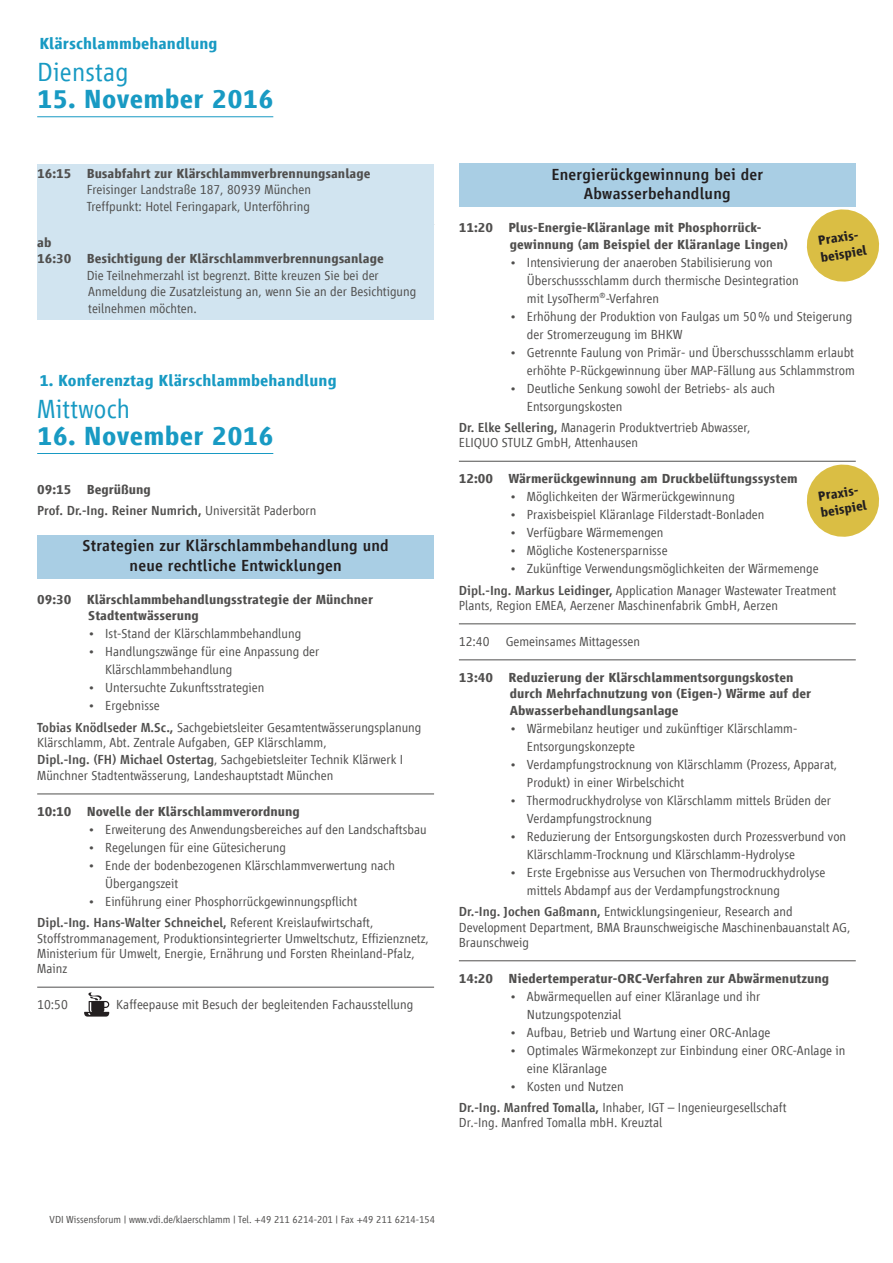
<style>
.page{position:relative;width:893px;height:1263px;background:#fff}
.page>*{position:absolute;margin:0;border:0;box-sizing:border-box;transform-origin:0 0}
.t1{font:700 27px "Vialog LT";letter-spacing:.01em;color:#189ac3}
.t2{font:300 27px "Vialog LT";letter-spacing:.01em;color:#189ac3}
.t3{font:500 16.5px/19.5px "Vialog LT";letter-spacing:.015em;color:#231f20;text-align:center}
.t4{font:700 16.5px "Vialog LT";letter-spacing:.005em;color:#189ac3}
.t5{font:300 13.5px/18px "Vialog LT";color:#504f4e}
.t6{font:700 13.5px/16.5px "Vialog LT";color:#504f4e}
.t7{font:500 13.5px/21.3px "Vialog LT";color:#504f4e}
.t8{font:700 13.5px/16.5px "Vialog LT";color:#231f20}
.t9{font:300 10.5px "Vialog LT";color:#504f4e}
.s1{font-weight:700}
.s2{font-weight:300}
.s3{font-weight:500}
</style>
<div class="page">
<div style="left:37px;top:164px;width:397px;height:20px;background:#d1e4f0"></div>
<div style="left:37px;top:180px;width:397px;height:21px;background:#d1e4f0"></div>
<div style="left:37px;top:197px;width:397px;height:20px;background:#d1e4f0"></div>
<div style="left:37px;top:216px;width:397px;height:21px;background:#d1e4f0"></div>
<div style="left:37px;top:233px;width:397px;height:20px;background:#d1e4f0"></div>
<div style="left:37px;top:249px;width:397px;height:21px;background:#d1e4f0"></div>
<div style="left:37px;top:266px;width:397px;height:53px;background:#d1e4f0"></div>
<div style="left:37px;top:535px;width:397px;height:43px;background:#a9cee4"></div>
<hr style="left:37px;top:793px;width:397px;height:1px;background:#504f4e">
<hr style="left:37px;top:987px;width:397px;height:1px;background:#504f4e">
<hr style="left:37px;top:453px;width:236px;height:1px;background:#189ac3">
<svg style="left:84px;top:992px;width:26px;height:25px"></svg>
<div style="left:459px;top:164px;width:397px;height:43px;background:#a9cee4"></div>
<hr style="left:459px;top:461px;width:397px;height:1px;background:#504f4e">
<hr style="left:459px;top:623px;width:397px;height:1px;background:#504f4e">
<hr style="left:459px;top:659px;width:397px;height:1px;background:#504f4e">
<hr style="left:459px;top:960px;width:397px;height:1px;background:#504f4e">
<svg style="left:806px;top:209px;width:74px;height:73px"></svg>
<svg style="left:806px;top:464px;width:73px;height:73px"></svg>
<hr style="left:37px;top:116px;width:236px;height:1px;background:#189ac3">
<p class="t4" style="left:39px;top:34px;width:180px">Klärschlammbehandlung</p>
<h1 class="t2" style="left:37px;top:57px;width:93px">Dienstag</h1>
<h1 class="t1" style="left:37px;top:84px;width:238px">15. November 2016</h1>
<p class="t6" style="left:37px;top:165px;width:335px">16:15 Busabfahrt zur Klärschlammverbrennungsanlage</p>
<p class="t5" style="left:87px;top:181px;width:226px;line-height:16.5px">Freisinger Landstraße 187, 80939 München<br>Treffpunkt: Hotel Feringapark, Unterföhring</p>
<p class="t6" style="left:37px;top:234px;width:348px">ab<br>16:30 Besichtigung der Klärschlammverbrennungsanlage</p>
<p class="t5" style="left:87px;top:267px;width:331px;line-height:16.5px">Die Teilnehmerzahl ist begrenzt. Bitte kreuzen Sie bei der<br>Anmeldung die Zusatzleistung an, wenn Sie an der Besichtigung teilnehmen möchten.</p>
<p class="t4" style="left:39px;top:371px;width:299px">1. Konferenztag Klärschlammbehandlung</p>
<h1 class="t2" style="left:37px;top:394px;width:95px">Mittwoch</h1>
<h1 class="t1" style="left:37px;top:421px;width:238px">16. November 2016</h1>
<p class="t7" style="left:37px;top:479px;width:281px"><span class="s1">09:15 Begrüßung<br></span>Prof. Dr.-Ing. Reiner Numrich, <span class="s2">Universität Paderborn</span></p>
<p class="t3" style="left:82px;top:536px;width:308px">Strategien zur Klärschlammbehandlung und neue rechtliche Entwicklungen</p>
<p class="t6" style="left:88px;top:591px;width:286px;text-indent:-51px">09:30 Klärschlammbehandlungsstrategie der Münchner<br>Stadtentwässerung</p>
<p class="t5" style="left:88px;top:625px;width:215px">• Ist-Stand der Klärschlammbehandlung</p>
<p class="t5" style="left:105px;top:643px;width:216px;text-indent:-17px">• Handlungszwänge für eine Anpassung der<br>Klärschlammbehandlung</p>
<p class="t5" style="left:88px;top:679px;width:178px">• Untersuchte Zukunftsstrategien</p>
<p class="t5" style="left:37px;top:695px;width:386px;line-height:21.3px;text-indent:51px">• Ergebnisse<br><span class="s3">Tobias Knödlseder M.Sc.,</span> Sachgebietsleiter Gesamtentwässerungsplanung</p>
<p class="t5" style="left:37px;top:734px;width:368px;line-height:16.5px">Klärschlamm, Abt. Zentrale Aufgaben, GEP Klärschlamm,<br><span class="s3">Dipl.-Ing. (FH) Michael Ostertag</span>, Sachgebietsleiter Technik Klärwerk I<br>Münchner Stadtentwässerung, Landeshauptstadt München</p>
<p class="t6" style="left:37px;top:803px;width:264px">10:10 Novelle der Klärschlammverordnung</p>
<p class="t5" style="left:88px;top:820px;width:340px">• Erweiterung des Anwendungsbereiches auf den Landschaftsbau</p>
<p class="t5" style="left:88px;top:838px;width:199px">• Regelungen für eine Gütesicherung</p>
<p class="t5" style="left:105px;top:856px;width:291px;text-indent:-17px">• Ende der bodenbezogenen Klärschlammverwertung nach<br>Übergangszeit</p>
<p class="t5" style="left:37px;top:891px;width:338px;line-height:21.3px;text-indent:51px">• Einführung einer Phosphorrückgewinnungspflicht<br><span class="s3">Dipl.-Ing. Hans-Walter Schneichel,</span> Referent Kreislaufwirtschaft,</p>
<p class="t5" style="left:37px;top:930px;width:393px;line-height:15.3px">Stoffstrommanagement, Produktionsintegrierter Umweltschutz, Effizienznetz,<br>Ministerium für Umwelt, Energie, Ernährung und Forsten Rheinland-Pfalz,<br>Mainz</p>
<p class="t5" style="left:37px;top:996px;width:32px">10:50</p>
<p class="t5" style="left:116px;top:996px;width:299px">Kaffeepause mit Besuch der begleitenden Fachausstellung</p>
<p class="t3" style="left:551px;top:164px;width:213px">Energierückgewinnung bei der<br>Abwasserbehandlung</p>
<p class="t6" style="left:510px;top:219px;width:280px;text-indent:-51px">11:20 Plus-Energie-Kläranlage mit Phosphorrück&shy;gewinnung (am Beispiel der Kläranlage Lingen)</p>
<p class="t5" style="left:527px;top:253px;width:273px;text-indent:-17px">• Intensivierung der anaeroben Stabilisierung von<br>Überschussschlamm durch thermische Desintegration mit LysoTherm<sup>®</sup>-Verfahren</p>
<p class="t5" style="left:527px;top:307px;width:327px;text-indent:-17px">• Erhöhung der Produktion von Faulgas um 50% und Steigerung der Stromerzeugung im BHKW</p>
<p class="t5" style="left:510px;top:343px;width:347px;text-align:right">• Getrennte Faulung von Primär- und Überschussschlamm erlaubt erhöhte P-Rückgewinnung über MAP-Fällung aus Schlammstrom</p>
<p class="t5" style="left:527px;top:379px;width:250px;text-indent:-17px">• Deutliche Senkung sowohl der Betriebs- als auch<br>Entsorgungskosten</p>
<p class="t5" style="left:459px;top:420px;width:293px;line-height:15.3px"><span class="s3">Dr. Elke Sellering,</span> Managerin Produktvertrieb Abwasser,<br>ELIQUO STULZ GmbH, Attenhausen</p>
<p class="t6" style="left:459px;top:471px;width:340px">12:00 Wärmerückgewinnung am Druckbelüftungssystem</p>
<p class="t5" style="left:510px;top:488px;width:226px">• Möglichkeiten der Wärmerückgewinnung</p>
<p class="t5" style="left:510px;top:506px;width:256px">• Praxisbeispiel Kläranlage Filderstadt-Bonladen</p>
<p class="t5" style="left:510px;top:524px;width:155px">• Verfügbare Wärmemengen</p>
<p class="t5" style="left:510px;top:542px;width:159px">• Mögliche Kostenersparnisse</p>
<p class="t5" style="left:459px;top:558px;width:379px;line-height:21.3px;text-indent:51px">• Zukünftige Verwendungsmöglichkeiten der Wärmemenge<br><span class="s3">Dipl.-Ing. Markus Leidinger,</span> Application Manager Wastewater Treatment</p>
<p class="t5" style="left:459px;top:596px;width:321px">Plants, Region EMEA, Aerzener Maschinenfabrik GmbH, Aerzen</p>
<p class="t5" style="left:459px;top:632px;width:183px">12:40 Gemeinsames Mittagessen</p>
<p class="t6" style="left:510px;top:669px;width:303px;text-indent:-51px">13:40 Reduzierung der Klärschlammentsorgungskosten durch Mehrfachnutzung von (Eigen-) Wärme auf der<br>Abwasserbehandlungsanlage</p>
<p class="t5" style="left:527px;top:719px;width:272px;text-indent:-17px">• Wärmebilanz heutiger und zukünftiger Klärschlamm-<br>Entsorgungskonzepte</p>
<p class="t5" style="left:527px;top:755px;width:312px;text-indent:-17px">• Verdampfungstrocknung von Klärschlamm (Prozess, Apparat,<br>Produkt) in einer Wirbelschicht</p>
<p class="t5" style="left:527px;top:791px;width:306px;text-indent:-17px">• Thermodruckhydrolyse von Klärschlamm mittels Brüden der<br>Verdampfungstrocknung</p>
<p class="t5" style="left:527px;top:827px;width:321px;text-indent:-17px">• Reduzierung der Entsorgungskosten durch Prozessverbund von<br>Klärschlamm-Trocknung und Klärschlamm-Hydrolyse</p>
<p class="t5" style="left:527px;top:863px;width:300px;text-indent:-17px">• Erste Ergebnisse aus Versuchen von Thermodruckhydrolyse mittels Abdampf aus der Verdampfungstrocknung</p>
<p class="t5" style="left:459px;top:904px;width:393px;line-height:15.3px"><span class="s3">Dr.-Ing. Jochen Gaßmann,</span> Entwicklungsingenieur, Research and<br>Development Department, BMA Braunschweigische Maschinenbauanstalt AG,<br>Braunschweig</p>
<p class="t6" style="left:459px;top:970px;width:372px">14:20 Niedertemperatur-ORC-Verfahren zur Abwärmenutzung</p>
<p class="t5" style="left:527px;top:987px;width:235px;text-indent:-17px">• Abwärmequellen auf einer Kläranlage und ihr<br>Nutzungspotenzial</p>
<p class="t5" style="left:510px;top:1023px;width:262px">• Aufbau, Betrieb und Wartung einer ORC-Anlage</p>
<p class="t5" style="left:527px;top:1041px;width:320px;text-indent:-17px">• Optimales Wärmekonzept zur Einbindung einer ORC-Anlage in eine Kläranlage</p>
<p class="t5" style="left:459px;top:1076px;width:329px;line-height:21.3px;text-indent:51px">• Kosten und Nutzen<br><span class="s3">Dr.-Ing. Manfred Tomalla,</span> Inhaber, IGT – Ingenieurgesellschaft</p>
<p class="t5" style="left:459px;top:1114px;width:205px">Dr.-Ing. Manfred Tomalla mbH. Kreuztal</p>
<p class="t8" style="left:817px;top:233px;width:48px;rotate:-9deg">Praxis&shy;beispiel</p>
<p class="t8" style="left:817px;top:488px;width:48px;rotate:-9deg">Praxis&shy;beispiel</p>
<p class="t9" style="left:50px;top:1213px;width:387px">VDI Wissensforum | www.vdi.de/klaerschlamm | Tel. +49 211 6214-201 | Fax +49 211 6214-154</p>
</div>
